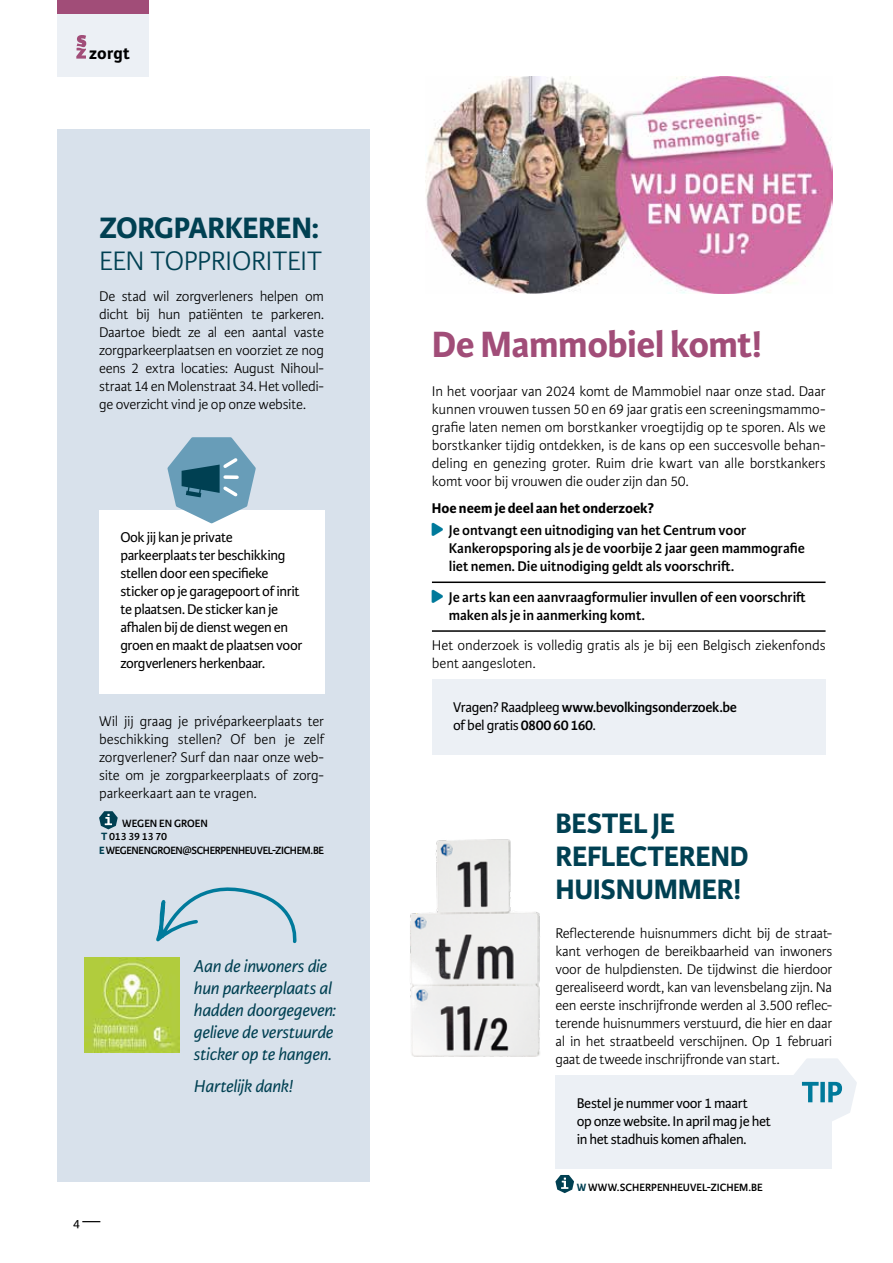
<style>
.page{position:relative;width:893px;height:1263px;background:#fff}
.page>*{position:absolute;margin:0;border:0;box-sizing:border-box;transform-origin:0 0}
.t1{font:700 39px "Karmina Sans";letter-spacing:-.015em;color:#a14d78}
.t2{font:700 31.5px "Karmina Sans";letter-spacing:-.01em;color:#004052}
.t3{font:700 30px/33px "Karmina Sans";letter-spacing:-.01em;color:#004052}
.t4{font:300 28.5px "Karmina Sans";letter-spacing:-.01em;color:#004052}
.t5{font:italic 18.3px/21.9px "Karmina Sans";letter-spacing:-.015em;color:#004052}
.t6{font:700 18px "Karmina Sans";letter-spacing:.005em;color:#000}
.t7{font:300 15px/18px "Karmina Sans";letter-spacing:-.01em;color:#000;text-align:justify}
.t8{font:15px/18px "Karmina Sans";letter-spacing:-.025em;color:#000}
.t9{font:600 15px/18px "Karmina Sans";letter-spacing:-.005em;color:#000}
.t10{font:600 15px/18px "Karmina Sans";letter-spacing:-.025em;color:#000}
.t11{font:13.5px "Karmina Sans";color:#000}
.t12{font:600 11.25px/13.5px "Karmina Sans";letter-spacing:-.02em;color:#000}
.t13{font:600 11.25px "Karmina Sans";letter-spacing:.005em;color:#000}
.s1{font-weight:700;color:#004052}
.s2{font-family:"Karmina";font-size:18px}
.s3{font-weight:700}
.s4{color:#007a9b}
.s5{font-weight:400}
</style>
<div class="page">
<div style="left:57px;top:130px;width:313px;height:1052px;background:#d8e1eb"></div>
<div style="left:57px;top:14px;width:92px;height:62px;background:#ecf0f5"></div>
<svg style="left:76px;top:35px;width:10px;height:24px"></svg>
<div style="left:57px;top:0;width:92px;height:14px;background:#a14d78"></div>
<hr style="left:432px;top:581px;width:393px;height:2px;background:#000">
<hr style="left:432px;top:630px;width:393px;height:2px;background:#000">
<div style="left:432px;top:679px;width:393px;height:76px;background:#ecf0f5"></div>
<img style="left:425px;top:76px;width:407px;height:217px">
<img style="left:410px;top:839px;width:130px;height:217px">
<div style="left:555px;top:1075px;width:277px;height:94px;background:#ecf0f5"></div>
<svg style="left:555px;top:1175px;width:19px;height:18px"></svg>
<div style="left:99px;top:510px;width:225px;height:183px;background:#fff"></div>
<svg style="left:167px;top:437px;width:89px;height:86px"></svg>
<svg style="left:99px;top:811px;width:19px;height:18px"></svg>
<img style="left:85px;top:958px;width:94px;height:94px">
<svg style="left:156px;top:887px;width:141px;height:57px"></svg>
<svg style="left:794px;top:1058px;width:63px;height:63px"></svg>
<p class="t6" style="left:89px;top:42px;width:42px">zorgt</p>
<h2 class="t2" style="left:99px;top:210px;width:222px">ZORGPARKEREN:</h2>
<h3 class="t4" style="left:99px;top:245px;width:224px">EEN TOPPRIORITEIT</h3>
<p class="t7" style="left:99px;top:287px;width:227px">De stad wil zorgverleners helpen om dicht bij hun patiënten te parkeren.<br>Daartoe biedt ze al een aantal vaste zorgparkeerplaatsen en voorziet ze nog eens 2 extra locaties: August Nihoul&shy;straat 14 en Molenstraat 34. Het volledi&shy;ge overzicht vind je op onze website.</p>
<p class="t8" style="left:120px;top:529px;width:184px">Ook jij kan je private parkeerplaats ter beschikking stellen door een specifieke sticker op je garagepoort of inrit te plaatsen. De sticker kan je afhalen bij de dienst wegen en groen en maakt de plaatsen voor zorgverleners herkenbaar.</p>
<p class="t7" style="left:99px;top:712px;width:226px">Wil jij graag je privéparkeerplaats ter beschikking stellen? Of ben je zelf zorgverlener? Surf dan naar onze web&shy;site om je zorgparkeerplaats of zorg&shy;parkeerkaart aan te vragen.</p>
<p class="t12" style="left:99px;top:816px;width:226px;text-indent:23px">WEGEN EN GROEN<br><span class="s1">T</span> 013 39 13 70<br><span class="s1">E</span> WEGENENGROEN@SCHERPENHEUVEL-ZICHEM.BE</p>
<p class="t11" style="left:73px;top:1214px;width:29px">4<span class="s2">—</span></p>
<p class="t5" style="left:194px;top:955px;width:144px">Aan de inwoners die hun parkeerplaats al hadden doorgegeven: gelieve de verstuurde sticker op te hangen.</p>
<p class="t5" style="left:194px;top:1075px;width:101px">Hartelijk dank!</p>
<h1 class="t1" style="left:432px;top:322px;width:332px">De Mammobiel komt!</h1>
<p class="t7" style="left:432px;top:383px;width:395px">In het voorjaar van 2024 komt de Mammobiel naar onze stad. Daar kunnen vrouwen tussen 50 en 69 jaar gratis een screeningsmammo&shy;grafie laten nemen om borstkanker vroegtijdig op te sporen. Als we borstkanker tijdig ontdekken, is de kans op een succesvolle behan&shy;deling en genezing groter. Ruim drie kwart van alle borstkankers komt voor bij vrouwen die ouder zijn dan 50.</p>
<p class="t9" style="left:432px;top:497px;width:316px;line-height:22.2px"><span class="s3">Hoe neem je deel aan het onderzoek?<br></span><span class="s4">▶</span> Je ontvangt een uitnodiging van het Centrum voor</p>
<p class="t9" style="left:449px;top:539px;width:357px">Kankeropsporing als je de voorbije 2 jaar geen mammografie liet nemen. Die uitnodiging geldt als voorschrift.</p>
<p class="t9" style="left:449px;top:588px;width:358px;text-indent:-17px"><span class="s4">▶</span> Je arts kan een aanvraagformulier invullen of een voorschrift maken als je in aanmerking komt.</p>
<p class="t7" style="left:432px;top:637px;width:395px">Het onderzoek is volledig gratis als je bij een Belgisch ziekenfonds bent aangesloten.</p>
<p class="t10" style="left:453px;top:698px;width:285px"><span class="s5">Vragen? Raadpleeg</span> www.bevolkingsonderzoek.be <span class="s5">of bel gratis</span> 0800 60 160<span class="s5">.</span></p>
<h3 class="t3" style="left:555px;top:807px;width:195px">BESTEL JE<br>REFLECTEREND<br>HUISNUMMER!</h3>
<p class="t7" style="left:555px;top:925px;width:278px">Reflecterende huisnummers dicht bij de straat&shy;kant verhogen de bereikbaarheid van inwoners voor de hulpdiensten. De tijdwinst die hierdoor gerealiseerd wordt, kan van levensbelang zijn. Na een eerste inschrijfronde werden al 3.500 reflec&shy;terende huisnummers verstuurd, die hier en daar al in het straatbeeld verschijnen. Op 1 februari gaat de tweede inschrijfronde van start.</p>
<p class="t8" style="left:577px;top:1094px;width:196px">Bestel je nummer voor 1 maart<br>op onze website. In april mag je het in het stadhuis komen afhalen.</p>
<p class="t13" style="left:577px;top:1180px;width:188px"><span class="s1">W</span> WWW.SCHERPENHEUVEL-ZICHEM.BE</p>
</div>
